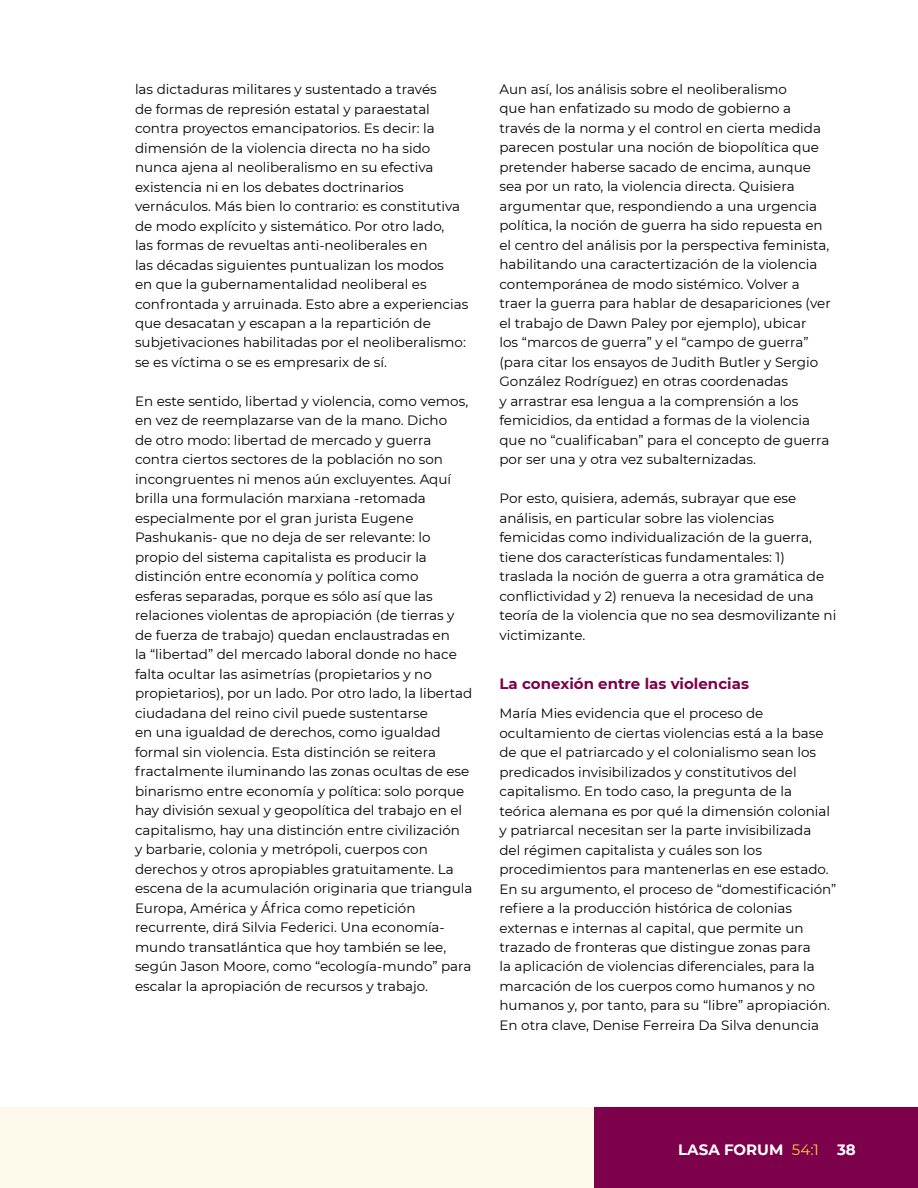
<style>
.page{position:relative;width:918px;height:1188px;background:#fff}
.page>*{position:absolute;margin:0;border:0;box-sizing:border-box;transform-origin:0 0}
.t1{font:700 15px "Montserrat";color:#7d004a}
.t2{font:700 15px "Montserrat";color:#fff}
.t3{font:13.5px/19.5px "Montserrat";color:#000}
.s1{font-weight:400;color:#f7cd36}
</style>
<div class="page">
<div style="left:0;top:1107px;width:594px;height:81px;background:#fefaeb"></div>
<div style="left:594px;top:1107px;width:324px;height:81px;background:#7d004a"></div>
<p class="t3" style="left:135px;top:79px;width:335px">las dictaduras militares y sustentado a través<br>de formas de represión estatal y paraestatal contra proyectos emancipatorios. Es decir: la dimensión de la violencia directa no ha sido nunca ajena al neoliberalismo en su efectiva existencia ni en los debates doctrinarios vernáculos. Más bien lo contrario: es constitutiva de modo explícito y sistemático. Por otro lado,<br>las formas de revueltas anti-neoliberales en<br>las décadas siguientes puntualizan los modos<br>en que la gubernamentalidad neoliberal es confrontada y arruinada. Esto abre a experiencias que desacatan y escapan a la repartición de subjetivaciones habilitadas por el neoliberalismo: se es víctima o se es empresarix de sí.</p>
<p class="t3" style="left:135px;top:391px;width:339px">En este sentido, libertad y violencia, como vemos, en vez de reemplazarse van de la mano. Dicho<br>de otro modo: libertad de mercado y guerra contra ciertos sectores de la población no son incongruentes ni menos aún excluyentes. Aquí brilla una formulación marxiana -retomada especialmente por el gran jurista Eugene Pashukanis- que no deja de ser relevante: lo propio del sistema capitalista es producir la distinción entre economía y política como<br>esferas separadas, porque es sólo así que las relaciones violentas de apropiación (de tierras y de fuerza de trabajo) quedan enclaustradas en<br>la “libertad” del mercado laboral donde no hace falta ocultar las asimetrías (propietarios y no propietarios), por un lado. Por otro lado, la libertad ciudadana del reino civil puede sustentarse<br>en una igualdad de derechos, como igualdad formal sin violencia. Esta distinción se reitera fractalmente iluminando las zonas ocultas de ese binarismo entre economía y política: solo porque hay división sexual y geopolítica del trabajo en el capitalismo, hay una distinción entre civilización<br>y barbarie, colonia y metrópoli, cuerpos con derechos y otros apropiables gratuitamente. La escena de la acumulación originaria que triangula Europa, América y África como repetición recurrente, dirá Silvia Federici. Una economía&shy;mundo transatlántica que hoy también se lee, según Jason Moore, como “ecología-mundo” para escalar la apropiación de recursos y trabajo.</p>
<p class="t3" style="left:500px;top:79px;width:333px">Aun así, los análisis sobre el neoliberalismo<br>que han enfatizado su modo de gobierno a través de la norma y el control en cierta medida parecen postular una noción de biopolítica que pretender haberse sacado de encima, aunque sea por un rato, la violencia directa. Quisiera argumentar que, respondiendo a una urgencia política, la noción de guerra ha sido repuesta en el centro del análisis por la perspectiva feminista, habilitando una caractertización de la violencia contemporánea de modo sistémico. Volver a traer la guerra para hablar de desapariciones (ver el trabajo de Dawn Paley por ejemplo), ubicar<br>los “marcos de guerra” y el “campo de guerra” (para citar los ensayos de Judith Butler y Sergio González Rodríguez) en otras coordenadas<br>y arrastrar esa lengua a la comprensión a los femicidios, da entidad a formas de la violencia que no “cualificaban” para el concepto de guerra por ser una y otra vez subalternizadas.</p>
<p class="t3" style="left:500px;top:488px;width:338px">Por esto, quisiera, además, subrayar que ese análisis, en particular sobre las violencias femicidas como individualización de la guerra, tiene dos características fundamentales: 1) traslada la noción de guerra a otra gramática de conflictividad y 2) renueva la necesidad de una teoría de la violencia que no sea desmovilizante ni victimizante.</p>
<p class="t1" style="left:500px;top:673px;width:251px">La conexión entre las violencias</p>
<p class="t3" style="left:500px;top:703px;width:338px">María Mies evidencia que el proceso de ocultamiento de ciertas violencias está a la base de que el patriarcado y el colonialismo sean los predicados invisibilizados y constitutivos del capitalismo. En todo caso, la pregunta de la teórica alemana es por qué la dimensión colonial y patriarcal necesitan ser la parte invisibilizada<br>del régimen capitalista y cuáles son los procedimientos para mantenerlas en ese estado.<br>En su argumento, el proceso de “domestificación” refiere a la producción histórica de colonias externas e internas al capital, que permite un trazado de fronteras que distingue zonas para<br>la aplicación de violencias diferenciales, para la marcación de los cuerpos como humanos y no humanos y, por tanto, para su “libre” apropiación.<br>En otra clave, Denise Ferreira Da Silva denuncia</p>
<p class="t2" style="left:678px;top:1139px;width:179px">LASA FORUM <span class="s1">54:1</span> 38</p>
</div>
